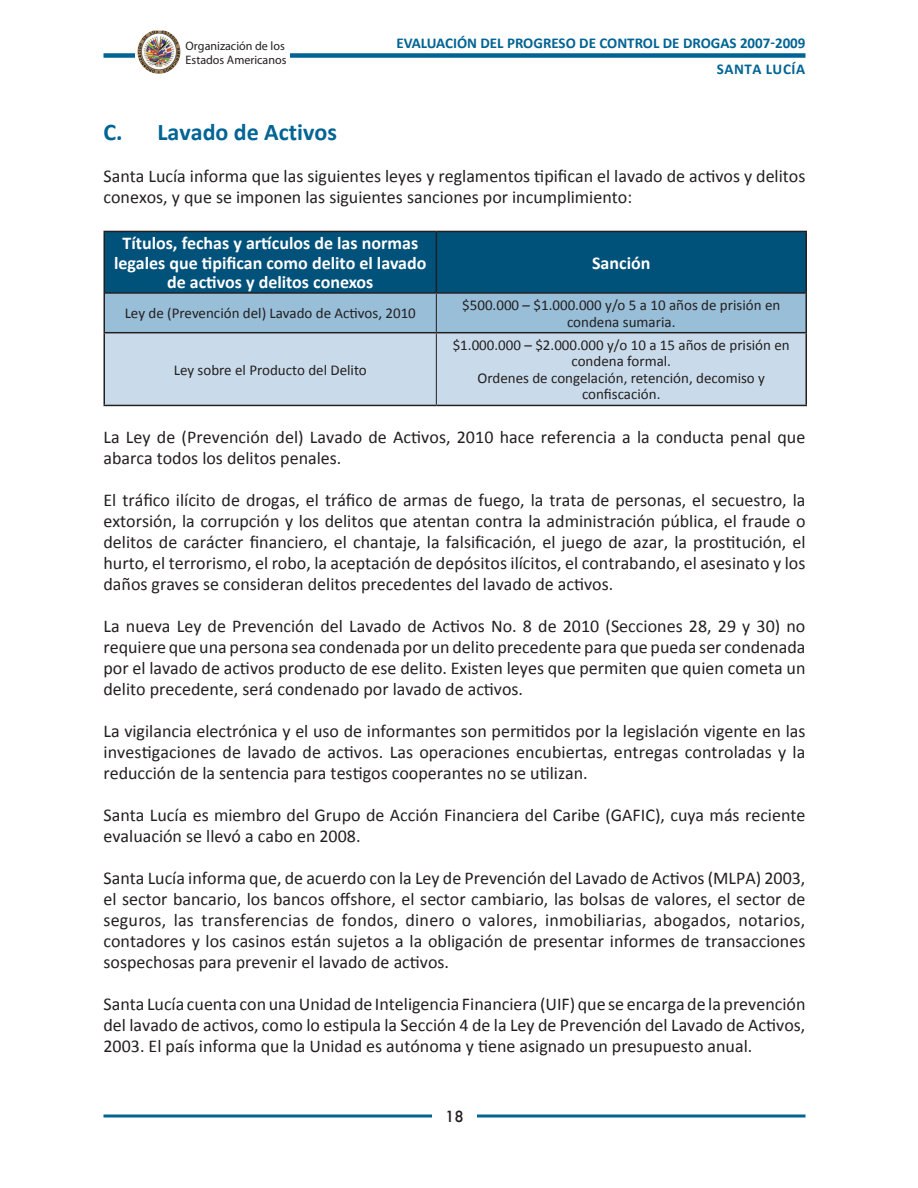
<style>
.page{position:relative;width:918px;height:1188px;background:#fff}
.page>*{position:absolute;margin:0;border:0;box-sizing:border-box;transform-origin:0 0}
.t1{font:700 24px "Calibri";color:#006494}
.t2{font:18px/21px "Calibri";color:#231f20;text-align:justify}
.t3{font:700 18px/19.5px "Calibri";color:#fff;text-align:center}
.t4{font:15px/16.5px "Calibri";color:#231f20;text-align:center}
.t5{font:700 15px/25.5px "Calibri";color:#006494}
.t6{font:500 15px "Futura";color:#231f20}
.t7{font:12.3px/14.9px "DIN Mittelschrift";color:#231f20}
</style>
<div class="page">
<svg style="left:104px;top:1114px;width:702px;height:4px;background:#3f8aae"></svg>
<div style="left:432px;top:1110px;width:45px;height:18px;background:#fff"></div>
<div style="left:104px;top:53px;width:702px;height:5px;background:#006494"></div>
<img style="left:135px;top:31px;width:155px;height:43px">
<svg style="left:141px;top:31px;width:13px;height:9px"></svg>
<svg style="left:105px;top:232px;width:701px;height:100px;background:#3a7b9e"></svg>
<div style="left:105px;top:333px;width:701px;height:72px;background:#c9dbea"></div>
<hr style="left:436px;top:232px;width:1px;height:60px;background:#231f20">
<hr style="left:104px;top:293px;width:1px;height:39px;background:#231f20">
<hr style="left:806px;top:293px;width:1px;height:39px;background:#231f20">
<hr style="left:104px;top:332px;width:332px;height:1px;background:#231f20">
<hr style="left:104px;top:333px;width:1px;height:72px;background:#231f20">
<hr style="left:436px;top:332px;width:371px;height:1px;background:#231f20">
<hr style="left:806px;top:333px;width:1px;height:72px;background:#231f20">
<hr style="left:104px;top:405px;width:332px;height:1px;background:#231f20">
<hr style="left:436px;top:405px;width:371px;height:1px;background:#231f20">
<hr style="left:436px;top:294px;width:1px;height:38px;background:#231f20">
<hr style="left:436px;top:333px;width:1px;height:72px;background:#231f20">
<hr style="left:104px;top:231px;width:332px;height:1px;background:#231f20">
<hr style="left:104px;top:232px;width:1px;height:61px;background:#231f20">
<hr style="left:436px;top:231px;width:371px;height:1px;background:#231f20">
<hr style="left:806px;top:232px;width:1px;height:61px;background:#231f20">
<hr style="left:105px;top:292px;width:331px;height:2px;background:#231f20">
<hr style="left:436px;top:292px;width:370px;height:2px;background:#231f20">
<p class="t7" style="left:186px;top:38px;width:102px">Organización de los<br>Estados Americanos</p>
<p class="t5" style="left:717px;top:30px;width:90px;text-indent:-320px">EVALUACIÓN DEL PROGRESO DE CONTROL DE DROGAS 2007-2009<br>Santa</p>
<p class="t5" style="left:766px;top:56px;width:26px">Lucía</p>
<h1 class="t1" style="left:104px;top:116px;width:235px">C. Lavado de Activos</h1>
<p class="t2" style="left:104px;top:166px;width:703px">Santa Lucía informa que las siguientes leyes y reglamentos tipifican el lavado de activos y delitos conexos, y que se imponen las siguientes sanciones por incumplimiento:</p>
<p class="t3" style="left:114px;top:234px;width:314px">Títulos, fechas y artículos de las normas legales que tipifican como delito el lavado de activos y delitos conexos</p>
<p class="t3" style="left:592px;top:253px;width:60px">Sanción</p>
<p class="t4" style="left:125px;top:305px;width:293px">Ley de (Prevención del) Lavado de Activos, 2010</p>
<p class="t4" style="left:462px;top:297px;width:320px">$500.000 – $1.000.000 y/o 5 a 10 años de prisión en condena sumaria.</p>
<p class="t4" style="left:174px;top:362px;width:195px">Ley sobre el Producto del Delito</p>
<p class="t4" style="left:453px;top:337px;width:339px">$1.000.000 – $2.000.000 y/o 10 a 15 años de prisión en condena formal.<br>Ordenes de congelación, retención, decomiso y confiscación.</p>
<p class="t2" style="left:104px;top:426px;width:703px">La Ley de (Prevención del) Lavado de Activos, 2010 hace referencia a la conducta penal que abarca todos los delitos penales.</p>
<p class="t2" style="left:104px;top:489px;width:704px">El tráfico ilícito de drogas, el tráfico de armas de fuego, la trata de personas, el secuestro, la extorsión, la corrupción y los delitos que atentan contra la administración pública, el fraude o delitos de carácter financiero, el chantaje, la falsificación, el juego de azar, la prostitución, el hurto, el terrorismo, el robo, la aceptación de depósitos ilícitos, el contrabando, el asesinato y los daños graves se consideran delitos precedentes del lavado de activos.</p>
<p class="t2" style="left:104px;top:615px;width:703px">La nueva Ley de Prevención del Lavado de Activos No. 8 de 2010 (Secciones 28, 29 y 30) no requiere que una persona sea condenada por un delito precedente para que pueda ser condenada por el lavado de activos producto de ese delito. Existen leyes que permiten que quien cometa un delito precedente, será condenado por lavado de activos.</p>
<p class="t2" style="left:104px;top:720px;width:704px">La vigilancia electrónica y el uso de informantes son permitidos por la legislación vigente en las investigaciones de lavado de activos. Las operaciones encubiertas, entregas controladas y la reducción de la sentencia para testigos cooperantes no se utilizan.</p>
<p class="t2" style="left:104px;top:804px;width:704px">Santa Lucía es miembro del Grupo de Acción Financiera del Caribe (GAFIC), cuya más reciente evaluación se llevó a cabo en 2008.</p>
<p class="t2" style="left:104px;top:867px;width:704px">Santa Lucía informa que, de acuerdo con la Ley de Prevención del Lavado de Activos (MLPA) 2003, el sector bancario, los bancos offshore, el sector cambiario, las bolsas de valores, el sector de seguros, las transferencias de fondos, dinero o valores, inmobiliarias, abogados, notarios, contadores y los casinos están sujetos a la obligación de presentar informes de transacciones sospechosas para prevenir el lavado de activos.</p>
<p class="t2" style="left:104px;top:993px;width:703px">Santa Lucía cuenta con una Unidad de Inteligencia Financiera (UIF) que se encarga de la prevención del lavado de activos, como lo estipula la Sección 4 de la Ley de Prevención del Lavado de Activos, 2003. El país informa que la Unidad es autónoma y tiene asignado un presupuesto anual.</p>
<p class="t6" style="left:445px;top:1107px;width:20px">18</p>
</div>
